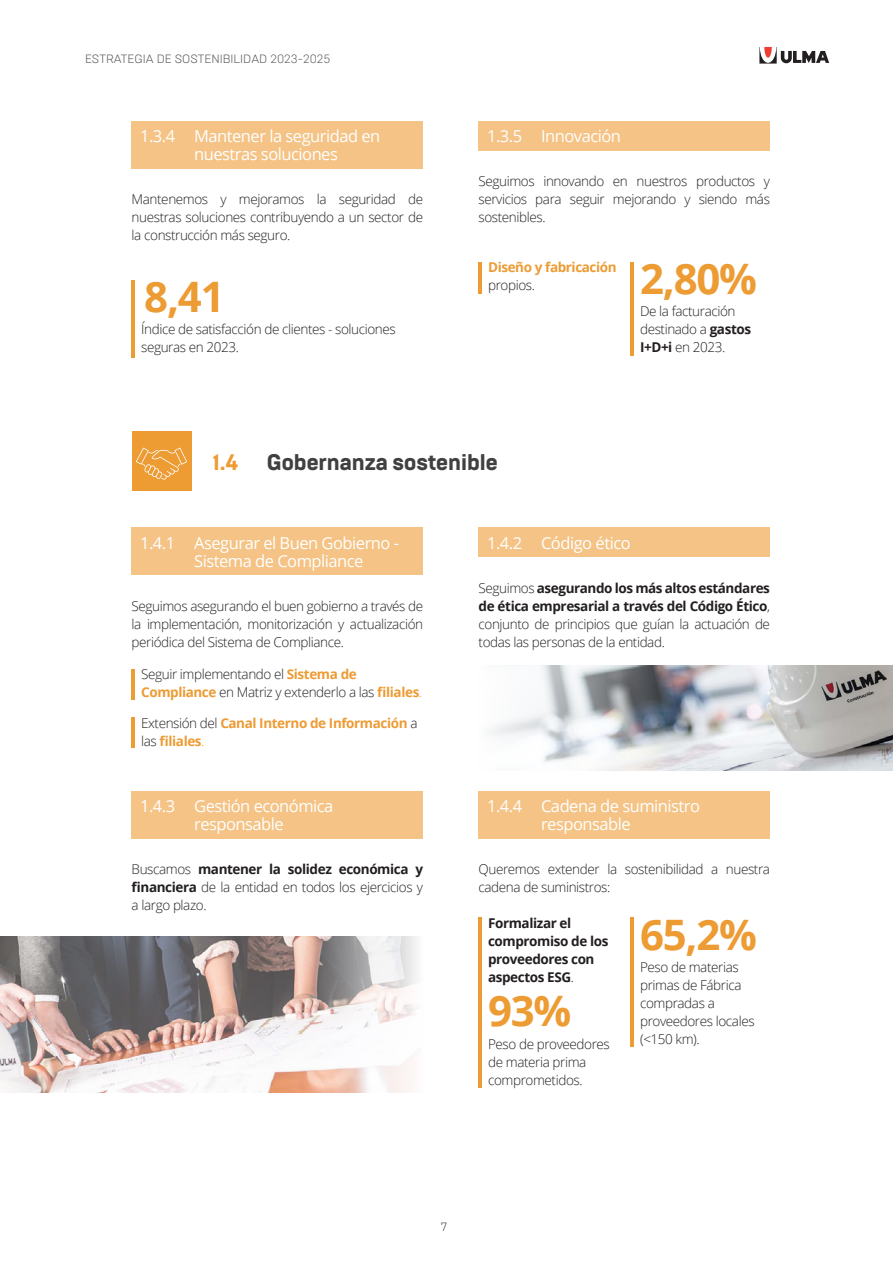
<style>
.page{position:relative;width:893px;height:1263px;background:#fff}
.page>*{position:absolute;margin:0;border:0;box-sizing:border-box;transform-origin:0 0}
.t1{font:700 42px "Open Sans";letter-spacing:-.03em;color:#ed9b33}
.t2{font:800 22.5px "Brutal Type";letter-spacing:-.03em;color:#404040}
.t3{font:800 22.5px "Brutal Type";color:#ed9b33}
.t4{font:16.5px/18px "Open Sans";letter-spacing:-.03em;color:#fff}
.t5{font:300 13.5px/18px "Open Sans";letter-spacing:-.03em;color:#231f20}
.t6{font:700 13.5px/18px "Open Sans";letter-spacing:-.03em;color:#ed9b33}
.t7{font:700 13.5px/18px "Open Sans";letter-spacing:-.03em;color:#231f20}
.t8{font:300 12px "Brutal Type";color:#57585a}
.t9{font:300 12px "Brutal Type";color:#404040}
.s1{font-weight:700}
.s2{font-weight:700;color:#ed9b33}
.s3{color:#ed9b33}
.s4{font-weight:300;color:#231f20}
.s5{font-weight:300}
</style>
<div class="page">
<svg style="left:759px;top:47px;width:70px;height:17px"></svg>
<div style="left:132px;top:431px;width:59px;height:60px;background:#ed9b33"></div>
<svg style="left:136px;top:448px;width:51px;height:32px"></svg>
<img style="left:491px;top:666px;width:402px;height:104px">
<img style="left:0;top:936px;width:417px;height:157px">
<div style="left:132px;top:121px;width:291px;height:48px;background:#f4c385"></div>
<div style="left:479px;top:528px;width:291px;height:29px;background:#f4c385"></div>
<div style="left:132px;top:528px;width:291px;height:47px;background:#f4c385"></div>
<div style="left:132px;top:791px;width:291px;height:47px;background:#f4c385"></div>
<div style="left:479px;top:121px;width:291px;height:30px;background:#f4c385"></div>
<div style="left:479px;top:791px;width:291px;height:47px;background:#f4c385"></div>
<hr style="left:132px;top:280px;width:3px;height:77px;background:#ed9b33">
<hr style="left:132px;top:669px;width:3px;height:30px;background:#ed9b33">
<hr style="left:132px;top:717px;width:3px;height:31px;background:#ed9b33">
<hr style="left:479px;top:262px;width:3px;height:31px;background:#ed9b33">
<hr style="left:630px;top:262px;width:4px;height:94px;background:#ed9b33">
<hr style="left:630px;top:917px;width:4px;height:130px;background:#ed9b33">
<hr style="left:479px;top:917px;width:3px;height:170px;background:#ed9b33">
<p class="t8" style="left:85px;top:52px;width:247px">ESTRATEGIA DE SOSTENIBILIDAD 2023-2025</p>
<p class="t4" style="left:194px;top:127px;width:188px;text-indent:-54px">1.3.4 Mantener la seguridad en nuestras soluciones</p>
<p class="t5" style="left:132px;top:190px;width:293px;text-align:justify">Mantenemos y mejoramos la seguridad de nuestras soluciones contribuyendo a un sector de la construcción más seguro.</p>
<h1 class="t1" style="left:144px;top:267px;width:82px">8,41</h1>
<p class="t5" style="left:141px;top:320px;width:256px">Índice de satisfacción de clientes - soluciones seguras en 2023.</p>
<p class="t4" style="left:487px;top:127px;width:135px">1.3.5 Innovación</p>
<p class="t5" style="left:479px;top:172px;width:293px;text-align:justify">Seguimos innovando en nuestros productos y servicios para seguir mejorando y siendo más sostenibles.</p>
<p class="t6" style="left:488px;top:258px;width:130px">Diseño y fabricación</p>
<p class="t5" style="left:488px;top:276px;width:48px">propios.</p>
<h1 class="t1" style="left:640px;top:249px;width:118px">2,80%</h1>
<p class="t5" style="left:640px;top:302px;width:113px">De la facturación destinado a <span class="s1">gastos<br>I+D+i</span> en 2023.</p>
<h2 class="t3" style="left:213px;top:448px;width:27px">1.4</h2>
<h2 class="t2" style="left:267px;top:448px;width:233px">Gobernanza sostenible</h2>
<p class="t4" style="left:140px;top:533px;width:260px">1.4.1 Asegurar el Buen Gobierno -</p>
<p class="t4" style="left:487px;top:533px;width:145px">1.4.2 Código ético</p>
<p class="t4" style="left:194px;top:551px;width:171px">Sistema de Compliance</p>
<p class="t5" style="left:132px;top:596px;width:293px;text-align:justify">Seguimos asegurando el buen gobierno a través de la implementación, monitorización y actualización periódica del Sistema de Compliance.</p>
<p class="t5" style="left:141px;top:665px;width:282px">Seguir implementando el <span class="s2">Sistema de<br>Compliance</span> en Matriz y extenderlo a las <span class="s2">filiales</span><span class="s3">.</span></p>
<p class="t6" style="left:141px;top:713px;width:278px"><span class="s4">Extensión del</span> Canal Interno de Información <span class="s4">a las</span> filiales<span class="s5">.</span></p>
<p class="t4" style="left:140px;top:796px;width:195px;text-align:center">1.4.3 Gestión económica responsable</p>
<p class="t5" style="left:132px;top:860px;width:293px;text-align:justify">Buscamos <span class="s1">mantener la solidez económica y financiera</span> de la entidad en todos los ejercicios y a largo plazo.</p>
<p class="t5" style="left:479px;top:578px;width:293px;text-align:justify">Seguimos <span class="s1">asegurando los más altos estándares de ética empresarial a través del Código Ético</span>, conjunto de principios que guían la actuación de todas las personas de la entidad.</p>
<p class="t4" style="left:541px;top:796px;width:161px;text-indent:-54px">1.4.4 Cadena de suministro responsable</p>
<p class="t5" style="left:479px;top:860px;width:293px">Queremos extender la sostenibilidad a nuestra cadena de suministros:</p>
<p class="t7" style="left:488px;top:913px;width:122px">Formalizar el compromiso de los proveedores con aspectos ESG<span class="s5">.</span></p>
<h1 class="t1" style="left:488px;top:981px;width:85px">93%</h1>
<p class="t5" style="left:488px;top:1034px;width:123px">Peso de proveedores de materia prima comprometidos.</p>
<h1 class="t1" style="left:640px;top:905px;width:118px">65,2%</h1>
<p class="t5" style="left:640px;top:957px;width:116px">Peso de materias primas de Fábrica compradas a proveedores locales (&lt;150 km).</p>
<p class="t9" style="left:441px;top:1219px;width:8px">7</p>
</div>
